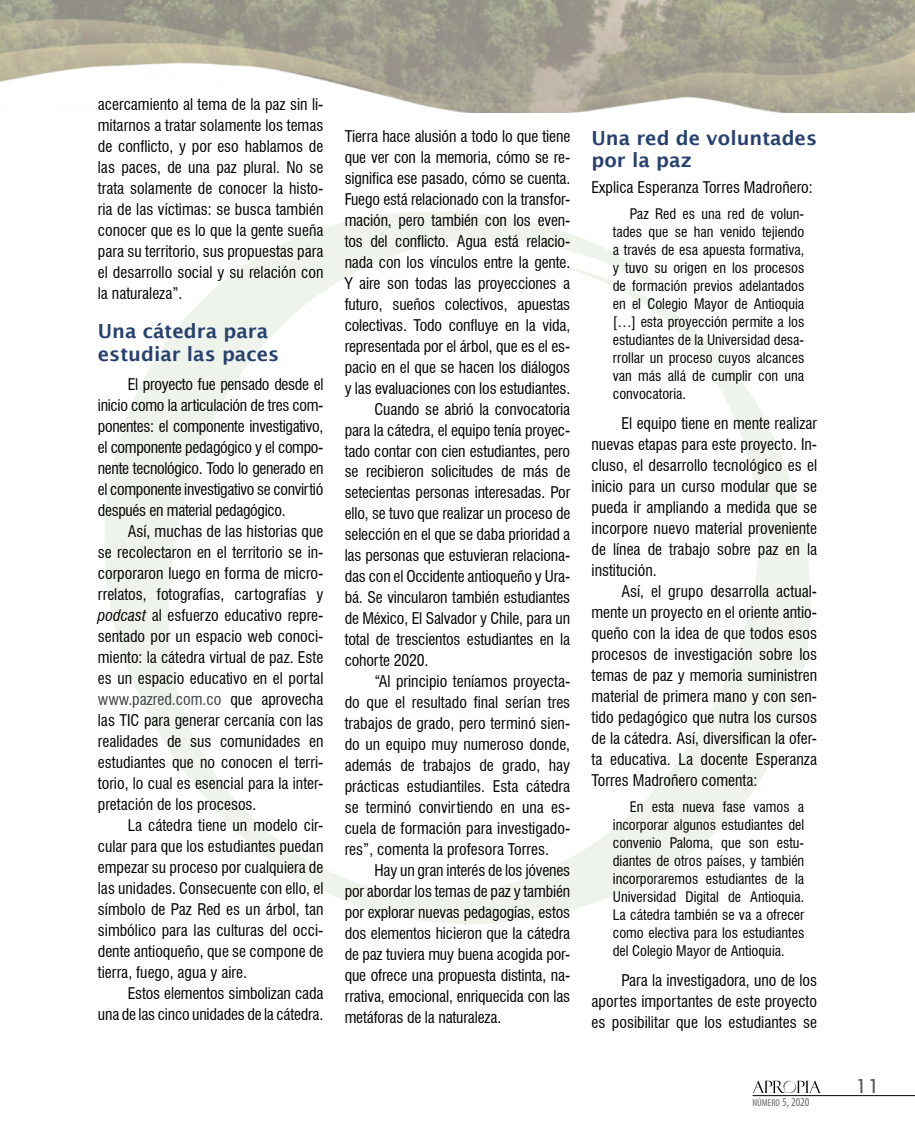
<style>
.page{position:relative;width:915px;height:1127px;background:#fff}
.page>*{position:absolute;margin:0;border:0;box-sizing:border-box;transform-origin:0 0}
.t1{font:600 19.5px/22.5px "Lucida Sans";color:#264070}
.t2{font:19.5px "Lucida Sans";color:#575756}
.t3{font:condensed 15.75px/21px "Swiss 721 BT";letter-spacing:-.01em;color:#000;text-align:justify}
.t4{font:condensed 14.25px/18px "Swiss 721 BT";color:#000;text-align:justify}
.t5{font:condensed 10.05px "Myriad Pro";color:#646363}
.s1{font-style:italic}
.s2{color:#3c4043}
.s3{font-size:12px}
</style>
<div class="page">
<hr style="left:752px;top:1095px;width:162px;height:1px;background:#000">
<svg style="left:752px;top:1080px;width:68px;height:14px"></svg>
<svg style="left:104px;top:211px;width:707px;height:713px"></svg>
<img style="left:0;top:0;width:914px;height:113px">
<p class="t3" style="left:98px;top:94px;width:227px">acercamiento al tema de la paz sin li&shy;mitarnos a tratar solamente los temas de conflicto, y por eso hablamos de las paces, de una paz plural. No se trata solamente de conocer la histo&shy;ria de las víctimas: se busca también conocer que es lo que la gente sueña para su territorio, sus propuestas para el desarrollo social y su relación con la naturaleza”.</p>
<p class="t1" style="left:98px;top:320px;width:183px">Una cátedra para estudiar las paces</p>
<p class="t3" style="left:98px;top:374px;width:227px;text-indent:30px">El proyecto fue pensado desde el inicio como la articulación de tres com&shy;ponentes: el componente investigativo, el componente pedagógico y el compo&shy;nente tecnológico. Todo lo generado en el componente investigativo se convirtió después en material pedagógico.</p>
<p class="t3" style="left:98px;top:521px;width:227px;text-indent:30px">Así, muchas de las historias que se recolectaron en el territorio se in&shy;corporaron luego en forma de micro&shy;rrelatos, fotografías, cartografías y <span class="s1">podcast</span> al esfuerzo educativo repre&shy;sentado por un espacio web conoci&shy;miento: la cátedra virtual de paz. Este es un espacio educativo en el portal <span class="s2">www.pazred.com.co</span> que aprovecha las TIC para generar cercanía con las realidades de sus comunidades en estudiantes que no conocen el terri&shy;torio, lo cual es esencial para la inter&shy;pretación de los procesos.</p>
<p class="t3" style="left:98px;top:815px;width:227px;text-indent:30px">La cátedra tiene un modelo cir&shy;cular para que los estudiantes puedan empezar su proceso por cualquiera de las unidades. Consecuente con ello, el símbolo de Paz Red es un árbol, tan simbólico para las culturas del occi&shy;dente antioqueño, que se compone de tierra, fuego, agua y aire.</p>
<p class="t3" style="left:98px;top:983px;width:227px;text-align:right">Estos elementos simbolizan cada<br>una de las cinco unidades de la cátedra.</p>
<p class="t3" style="left:344px;top:125px;width:227px">Tierra hace alusión a todo lo que tiene</p>
<p class="t3" style="left:344px;top:146px;width:227px">que ver con la memoria, cómo se re-</p>
<p class="t3" style="left:344px;top:167px;width:227px">significa ese pasado, cómo se cuenta.</p>
<p class="t3" style="left:344px;top:188px;width:227px">Fuego está relacionado con la transfor-</p>
<p class="t3" style="left:344px;top:209px;width:227px">mación, pero también con los even-</p>
<p class="t3" style="left:344px;top:230px;width:227px">tos del conflicto. Agua está relacio-</p>
<p class="t3" style="left:344px;top:251px;width:227px">nada con los vínculos entre la gente.</p>
<p class="t3" style="left:344px;top:272px;width:227px">Y aire son todas las proyecciones a</p>
<p class="t3" style="left:344px;top:293px;width:227px">futuro, sueños colectivos, apuestas</p>
<p class="t3" style="left:344px;top:314px;width:227px">colectivas. Todo confluye en la vida,</p>
<p class="t3" style="left:344px;top:335px;width:227px">representada por el árbol, que es el es-</p>
<p class="t3" style="left:344px;top:356px;width:227px">pacio en el que se hacen los diálogos</p>
<p class="t3" style="left:344px;top:377px;width:227px">y las evaluaciones con los estudiantes.</p>
<p class="t3" style="left:374px;top:398px;width:197px">Cuando se abrió la convocatoria</p>
<p class="t3" style="left:344px;top:419px;width:227px">para la cátedra, el equipo tenía proyec-</p>
<p class="t3" style="left:344px;top:440px;width:227px">tado contar con cien estudiantes, pero</p>
<p class="t3" style="left:344px;top:461px;width:227px">se recibieron solicitudes de más de</p>
<p class="t3" style="left:344px;top:482px;width:227px">setecientas personas interesadas. Por</p>
<p class="t3" style="left:344px;top:503px;width:227px">ello, se tuvo que realizar un proceso de</p>
<p class="t3" style="left:344px;top:524px;width:227px">selección en el que se daba prioridad a</p>
<p class="t3" style="left:344px;top:545px;width:227px">las personas que estuvieran relaciona-</p>
<p class="t3" style="left:344px;top:566px;width:227px">das con el Occidente antioqueño y Ura-</p>
<p class="t3" style="left:344px;top:587px;width:227px">bá. Se vincularon también estudiantes</p>
<p class="t3" style="left:344px;top:608px;width:227px">de México, El Salvador y Chile, para un</p>
<p class="t3" style="left:344px;top:629px;width:227px">total de trescientos estudiantes en la</p>
<p class="t3" style="left:344px;top:650px;width:85px">cohorte 2020.</p>
<p class="t3" style="left:374px;top:671px;width:197px">“Al principio teníamos proyecta-</p>
<p class="t3" style="left:344px;top:692px;width:227px">do que el resultado final serían tres</p>
<p class="t3" style="left:344px;top:713px;width:227px">trabajos de grado, pero terminó sien-</p>
<p class="t3" style="left:344px;top:734px;width:227px">do un equipo muy numeroso donde,</p>
<p class="t3" style="left:344px;top:755px;width:227px">además de trabajos de grado, hay</p>
<p class="t3" style="left:344px;top:776px;width:227px">prácticas estudiantiles. Esta cátedra</p>
<p class="t3" style="left:344px;top:797px;width:227px">se terminó convirtiendo en una es-</p>
<p class="t3" style="left:344px;top:818px;width:227px">cuela de formación para investigado-</p>
<p class="t3" style="left:344px;top:839px;width:206px">res”, comenta la profesora Torres.</p>
<p class="t3" style="left:374px;top:860px;width:197px">Hay un gran interés de los jóvenes</p>
<p class="t3" style="left:344px;top:881px;width:227px">por abordar los temas de paz y también</p>
<p class="t3" style="left:344px;top:902px;width:227px">por explorar nuevas pedagogías, estos</p>
<p class="t3" style="left:344px;top:923px;width:227px">dos elementos hicieron que la cátedra</p>
<p class="t3" style="left:344px;top:944px;width:227px">de paz tuviera muy buena acogida por-</p>
<p class="t3" style="left:344px;top:965px;width:227px">que ofrece una propuesta distinta, na-</p>
<p class="t3" style="left:344px;top:986px;width:227px">rrativa, emocional, enriquecida con las</p>
<p class="t3" style="left:344px;top:1007px;width:158px">metáforas de la naturaleza.</p>
<p class="t1" style="left:591px;top:126px;width:227px">Una red de voluntades por la paz</p>
<p class="t3" style="left:591px;top:176px;width:223px">Explica Esperanza Torres Madroñero:</p>
<p class="t4" style="left:612px;top:205px;width:193px;text-indent:17px">Paz Red es una red de volun&shy;tades que se han venido tejiendo a través de esa apuesta formativa, y tuvo su origen en los procesos de formación previos adelantados en el Colegio Mayor de Antioquia […] esta proyección permite a los estudiantes de la Universidad desa&shy;rrollar un proceso cuyos alcances van más allá de cumplir con una convocatoria.</p>
<p class="t3" style="left:591px;top:412px;width:227px;text-indent:30px">El equipo tiene en mente realizar nuevas etapas para este proyecto. In&shy;cluso, el desarrollo tecnológico es el inicio para un curso modular que se pueda ir ampliando a medida que se incorpore nuevo material proveniente de línea de trabajo sobre paz en la institución.</p>
<p class="t3" style="left:591px;top:580px;width:227px;text-indent:30px">Así, el grupo desarrolla actual&shy;mente un proyecto en el oriente antio&shy;queño con la idea de que todos esos procesos de investigación sobre los temas de paz y memoria suministren material de primera mano y con sen&shy;tido pedagógico que nutra los cursos de la cátedra. Así, diversifican la ofer&shy;ta educativa. La docente Esperanza Torres Madroñero comenta:</p>
<p class="t4" style="left:612px;top:798px;width:193px;text-indent:17px">En esta nueva fase vamos a incorporar algunos estudiantes del convenio Paloma, que son estu&shy;diantes de otros países, y también incorporaremos estudiantes de la Universidad Digital de Antioquia.<br>La cátedra también se va a ofrecer como electiva para los estudiantes del Colegio Mayor de Antioquia.</p>
<p class="t3" style="left:591px;top:969px;width:227px;text-indent:30px">Para la investigadora, uno de los aportes importantes de este proyecto es posibilitar que los estudiantes se</p>
<p class="t5" style="left:752px;top:1097px;width:58px">NÚMERO <span class="s3">5, 2020</span></p>
<p class="t2" style="left:855px;top:1074px;width:26px">11</p>
</div>
